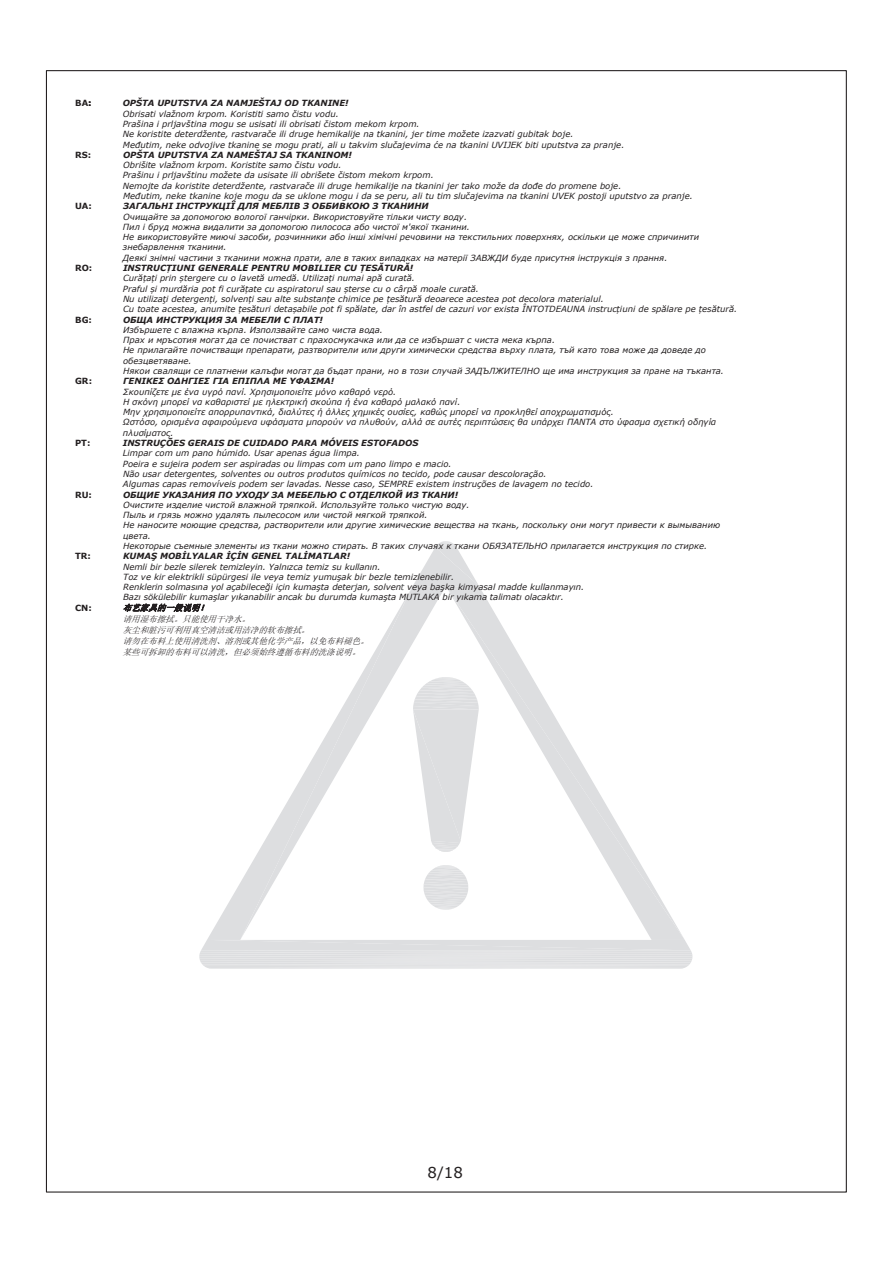
<style>
.page{position:relative;width:893px;height:1263px;background:#fff}
.page>*{position:absolute;margin:0;border:0;box-sizing:border-box;transform-origin:0 0}
.t1{font:15px "Verdana";color:#231f20}
.t2{font:italic 8.4px/10.4px "Verdana";color:#231f20}
.t3{font:italic 700 8.4px "Verdana";color:#231f20}
.t4{font:italic 8.4px/10.9px "Sim Sun";color:#231f20}
.t5{font:700 8.4px "Verdana";letter-spacing:.005em;color:#231f20}
.s1{color:#474849}
</style>
<div class="page">
<svg style="left:413px;top:541px;width:66px;height:45px"></svg>
<svg style="left:446px;top:586px;width:239px;height:354px"></svg>
<svg style="left:207px;top:884px;width:33px;height:56px;fill:#e3e4e5"></svg>
<svg style="left:240px;top:586px;width:206px;height:354px"></svg>
<div style="left:199px;top:940px;width:493px;height:29px;background:#e1e2e3"></div>
<svg style="left:423px;top:865px;width:45px;height:46px"></svg>
<svg style="left:413px;top:677px;width:66px;height:176px"></svg>
<svg style="left:123px;top:603px;width:82px;height:9px"></svg>
<p class="t5" style="left:75px;top:97px;width:18px">BA:</p>
<p class="t5" style="left:75px;top:149px;width:18px">RS:</p>
<p class="t5" style="left:75px;top:200px;width:18px">UA:</p>
<p class="t5" style="left:75px;top:262px;width:19px">RO:</p>
<p class="t5" style="left:75px;top:314px;width:18px">BG:</p>
<p class="t5" style="left:75px;top:375px;width:18px">GR:</p>
<p class="t5" style="left:75px;top:437px;width:17px">PT:</p>
<p class="t5" style="left:75px;top:489px;width:18px">RU:</p>
<p class="t5" style="left:75px;top:550px;width:17px">TR:</p>
<p class="t5" style="left:75px;top:602px;width:18px">CN:</p>
<p class="t3" style="left:123px;top:97px;width:227px">OPŠTA UPUTSTVA ZA NAMJEŠTAJ OD TKANINE!</p>
<p class="t2" style="left:123px;top:108px;width:503px">Obrisati vlažnom krpom. Koristiti samo čistu vodu.<br>Prašina i prljavština mogu se usisati ili obrisati čistom mekom krpom.<br>Ne koristite deterdžente, rastvarače ili druge hemikalije na tkanini, jer time možete izazvati gubitak boje.<br>Međutim, neke odvojive tkanine se mogu prati, ali u takvim slučajevima će na tkanini UVIJEK biti uputstva za pranje.</p>
<p class="t3" style="left:123px;top:149px;width:230px">OPŠTA UPUTSTVA ZA NAMEŠTAJ SA TKANINOM!</p>
<p class="t2" style="left:123px;top:160px;width:571px">Obrišite vlažnom krpom. Koristite samo čistu vodu.<br>Prašinu i prljavštinu možete da usisate ili obrišete čistom mekom krpom.<br>Nemojte da koristite deterdžente, rastvarače ili druge hemikalije na tkanini jer tako može da dođe do promene boje.<br>Međutim, neke tkanine koje mogu da se uklone mogu i da se peru, ali tu tim slučajevima na tkanini UVEK postoji uputstvo za pranje.</p>
<p class="t3" style="left:123px;top:200px;width:307px">ЗАГАЛЬНІ ІНСТРУКЦІЇ ДЛЯ МЕБЛІВ З ОББИВКОЮ З ТКАНИНИ</p>
<p class="t2" style="left:123px;top:211px;width:578px">Очищайте за допомогою вологої ганчірки. Використовуйте тільки чисту воду.<br>Пил і бруд можна видалити за допомогою пилососа або чистої м'якої тканини.<br>Не використовуйте миючі засоби, розчинники або інші хімічні речовини на текстильних поверхнях, оскільки це може спричинити знебарвлення тканини.<br>Деякі знімні частини з тканини можна прати, але в таких випадках на матерії ЗАВЖДИ буде присутня інструкція з прання.</p>
<p class="t3" style="left:123px;top:262px;width:292px">INSTRUCȚIUNI GENERALE PENTRU MOBILIER CU ȚESĂTURĂ!</p>
<p class="t2" style="left:123px;top:273px;width:616px">Curățați prin ștergere cu o lavetă umedă. Utilizați numai apă curată.<br>Praful și murdăria pot fi curățate cu aspiratorul sau șterse cu o cârpă moale curată.<br>Nu utilizaţi detergenți, solvenți sau alte substanțe chimice pe țesătură deoarece acestea pot decolora materialul.<br>Cu toate acestea, anumite țesături detașabile pot fi spălate, dar în astfel de cazuri vor exista ÎNTOTDEAUNA instrucțiuni de spălare pe țesătură.</p>
<p class="t3" style="left:123px;top:314px;width:201px">ОБЩА ИНСТРУКЦИЯ ЗА МЕБЕЛИ С ПЛАТ!</p>
<p class="t2" style="left:123px;top:325px;width:602px">Избършете с влажна кърпа. Използвайте само чиста вода.<br>Прах и мръсотия могат да се почистват с прахосмукачка или да се избършат с чиста мека кърпа.<br>Не прилагайте почистващи препарати, разтворители или други химически средства върху плата, тъй като това може да доведе до обезцветяване.<br>Някои свалящи се платнени калъфи могат да бъдат прани, но в този случай ЗАДЪЛЖИТЕЛНО ще има инструкция за пране на тъканта.</p>
<p class="t3" style="left:123px;top:375px;width:213px">ΓΕΝΙΚΕΣ ΟΔΗΓΙΕΣ ΓΙΑ ΕΠΙΠΛΑ ΜΕ ΥΦΑΣΜΑ!</p>
<p class="t2" style="left:123px;top:386px;width:595px">Σκουπίζετε με ένα υγρό πανί. Χρησιμοποιείτε μόνο καθαρό νερό.<br>Η σκόνη μπορεί να καθαριστεί με ηλεκτρική σκούπα ή ένα καθαρό μαλακό πανί.<br>Μην χρησιμοποιείτε απορρυπαντικά, διαλύτες ή άλλες χημικές ουσίες, καθώς μπορεί να προκληθεί αποχρωματισμός.<br>Ωστόσο, ορισμένα αφαιρούμενα υφάσματα μπορούν να πλυθούν, αλλά σε αυτές περιπτώσεις θα υπάρχει ΠΑΝΤΑ στο ύφασμα σχετική οδηγία πλυσίματος.</p>
<p class="t3" style="left:123px;top:437px;width:297px">INSTRUÇÕES GERAIS DE CUIDADO PARA MÓVEIS ESTOFADOS</p>
<p class="t2" style="left:123px;top:448px;width:472px">Limpar com um pano húmido. Usar apenas água limpa.<br>Poeira e sujeira podem ser aspiradas ou limpas com um pano limpo e macio.<br>Não usar detergentes, solventes ou outros produtos químicos no tecido, pode causar descoloração.<br>Algumas capas removíveis podem ser lavadas. Nesse caso, SEMPRE existem instruções de lavagem no tecido.</p>
<p class="t3" style="left:123px;top:489px;width:337px">ОБЩИЕ УКАЗАНИЯ ПО УХОДУ ЗА МЕБЕЛЬЮ С ОТДЕЛКОЙ ИЗ ТКАНИ!</p>
<p class="t2" style="left:123px;top:499px;width:599px">Очистите изделие чистой влажной тряпкой. Используйте только чистую воду.<br>Пыль и грязь можно удалять пылесосом или чистой мягкой тряпкой.<br>Не наносите моющие средства, растворители или другие химические вещества на ткань, поскольку они могут привести к вымыванию цвета.<br>Некоторые съемные элементы из ткани можно стирать. В таких случаях к ткани ОБЯЗАТЕЛЬНО прилагается инструкция по стирке.</p>
<p class="t3" style="left:123px;top:550px;width:229px">KUMAŞ MOBİLYALAR İÇİN GENEL TALİMATLAR!</p>
<p class="t2" style="left:123px;top:561px;width:463px">Nemli bir bezle silerek temizleyin. Yalnızca temiz su kullanın.<br>Toz ve kir elektrikli süpürgesi ile veya temiz yumuşak bir bezle temizlenebilir.<br>Renklerin solmasına yol açabileceği için kumaşta deterjan, solven<span class="s1">t</span> veya başka kimyasal madde kullanmayın.<br>Bazı sökülebilir kumaşlar yıkanabilir ancak bu durumda kumaşta MUTLAKA bir yıkama talimatı olacaktır.</p>
<p class="t4" style="left:123px;top:613px;width:250px">请用湿布擦拭。只能使用干净水。<br>灰尘和脏污可利用真空清洁或用洁净的软布擦拭。<br>请勿在布料上使用清洗剂、溶剂或其他化学产品，以免布料褪色。某些可拆卸的布料可以清洗，但必须始终遵循布料的洗涤说明。</p>
<h1 class="t1" style="left:427px;top:1162px;width:37px">8/18</h1>
</div>
